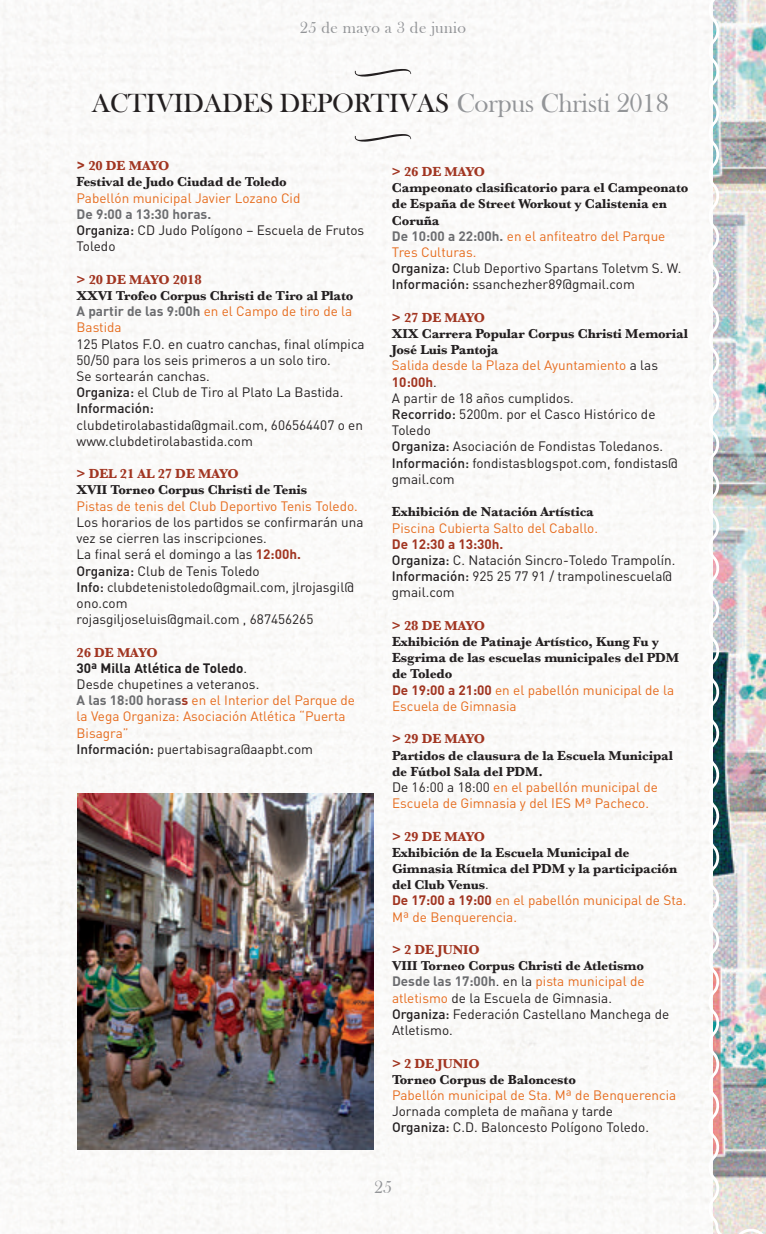
<style>
.page{position:relative;width:766px;height:1234px;background:#fff}
.page>*{position:absolute;margin:0;border:0;box-sizing:border-box;transform-origin:0 0}
.t1{font:27px "Bask Old Face";letter-spacing:-.01em;color:#231f20}
.t2{font:18px "Bask Old Face";color:#939598}
.t3{font:16.5px "Bask Old Face";letter-spacing:.025em;color:#939598}
.t4{font:13.5px/16.2px "DIN";color:#231f20}
.t5{font:700 13.5px/16.2px "Baskerville";letter-spacing:-.01em;color:#231f20}
.t6{font:13.5px/16.2px "DIN";color:#e66c1e}
.t7{font:700 13.5px "Baskerville";letter-spacing:-.01em;color:#a13521}
.s1{color:#939598}
.s2{font-family:"Gotham";color:#a13521}
.s3{color:#a13521}
.s4{font-weight:700;color:#6c6d70}
.s5{font-weight:500}
.s6{font-weight:700;color:#a13521}
.s7{font-weight:700;color:#231f20}
.s8{color:#231f20}
.s9{font-weight:500;color:#231f20}
.s10{color:#e66c1e}
.s11{font-family:"DIN";font-weight:400}
</style>
<div class="page">
<img style="left:0;top:0;width:704px;height:1233px">
<img style="left:77px;top:793px;width:297px;height:356px">
<svg style="left:352px;top:52px;width:61px;height:41px"></svg>
<svg style="left:352px;top:117px;width:61px;height:41px"></svg>
<img style="left:704px;top:0;width:61px;height:1233px">
<p class="t3" style="left:300px;top:18px;width:168px">25 de mayo a 3 de junio</p>
<h1 class="t1" style="left:92px;top:88px;width:578px">ACTIVIDADES DEPORTIVAS <span class="s1">Corpus Christi 2018</span></h1>
<p class="t5" style="left:77px;top:158px;width:212px"><span class="s2">&gt;</span> <span class="s3">20 DE MAYO<br></span>Festival de Judo Ciudad de Toledo</p>
<p class="t6" style="left:77px;top:189px;width:225px">Pabellón municipal Javier Lozano Cid</p>
<p class="t4" style="left:77px;top:205px;width:289px"><span class="s4">De 9:00 a 13:30 horas.<br></span><span class="s5">Organiza:</span> CD Judo Polígono – Escuela de Frutos<br>Toledo</p>
<p class="t7" style="left:77px;top:271px;width:126px">&gt; 20 DE MAYO 2018</p>
<p class="t5" style="left:77px;top:287px;width:278px">XXVI Trofeo Corpus Christi de Tiro al Plato</p>
<p class="t6" style="left:77px;top:303px;width:277px"><span class="s4">A partir de las 9:00h</span> en el Campo de tiro de la<br>Bastida</p>
<p class="t4" style="left:77px;top:335px;width:289px">125 Platos F.O. en cuatro canchas, final olímpica 50/50 para los seis primeros a un solo tiro.<br>Se sortearán canchas.<br><span class="s5">Organiza:</span> el Club de Tiro al Plato La Bastida.<br><span class="s5">Información:</span></p>
<p class="t4" style="left:77px;top:416px;width:288px">clubdetirolabastida@gmail.com, 606564407 o en www.clubdetirolabastida.com</p>
<p class="t7" style="left:77px;top:466px;width:163px">&gt; DEL 21 AL 27 DE MAYO</p>
<p class="t5" style="left:77px;top:482px;width:232px">XVII Torneo Corpus Christi de Tenis</p>
<p class="t6" style="left:77px;top:497px;width:283px">Pistas de tenis del Club Deportivo Tenis Toledo.</p>
<p class="t4" style="left:77px;top:513px;width:288px">Los horarios de los partidos se confirmarán una vez se cierren las inscripciones.<br>La final será el domingo a las <span class="s6">12:00h.<br></span><span class="s5">Organiza:</span> Club de Tenis Toledo<br><span class="s5">Info:</span> clubdetenistoledo@gmail.com, jlrojasgil@ ono.com<br>rojasgiljoseluis@gmail.com , 687456265</p>
<p class="t7" style="left:77px;top:644px;width:82px">26 DE MAYO</p>
<p class="t6" style="left:77px;top:659px;width:280px"><span class="s7">30ª Milla Atlética de Toledo</span><span class="s8">.<br>Desde chupetines a veteranos.<br></span><span class="s4">A las 18:00 horas</span><span class="s6">s</span> en el Interior del Parque de la Vega Organiza: Asociación Atlética “Puerta Bisagra”<br><span class="s9">Información:</span> <span class="s8">puertabisagra@aapbt.com</span></p>
<p class="t7" style="left:392px;top:163px;width:95px">&gt; 26 DE MAYO</p>
<p class="t5" style="left:392px;top:179px;width:298px">Campeonato clasificatorio para el Campeonato de España de Street Workout y Calistenia en<br>Coruña</p>
<p class="t4" style="left:392px;top:227px;width:291px"><span class="s4">De 10:00 a 22:00h.</span> <span class="s10">en el anfiteatro del Parque Tres Culturas.<br></span><span class="s5">Organiza:</span> Club Deportivo Spartans Toletvm S. W.<br><span class="s5">Información:</span> ssanchezher89@gmail.com</p>
<p class="t7" style="left:392px;top:309px;width:95px">&gt; 27 DE MAYO</p>
<p class="t5" style="left:392px;top:325px;width:297px">XIX Carrera Popular Corpus Christi Memorial<br>José Luis Pantoja</p>
<p class="t4" style="left:392px;top:357px;width:287px"><span class="s10">Salida desde la Plaza del Ayuntamiento</span> a las<br><span class="s6">10:00h</span>.<br>A partir de 18 años cumplidos.<br><span class="s5">Recorrido:</span> 5200m. por el Casco Histórico de<br>Toledo<br><span class="s5">Organiza:</span> Asociación de Fondistas Toledanos.<br><span class="s5">Información:</span> fondistasblogspot.com, fondistas@ gmail.com</p>
<p class="t5" style="left:392px;top:503px;width:203px">Exhibición de Natación Artística</p>
<p class="t6" style="left:392px;top:519px;width:207px">Piscina Cubierta Salto del Caballo.</p>
<p class="t4" style="left:392px;top:535px;width:285px"><span class="s6">De 12:30 a 13:30h.<br></span><span class="s5">Organiza:</span> C. Natación Sincro-Toledo Trampolín.<br><span class="s5">Información:</span> 925 25 77 91 / trampolinescuela@ gmail.com</p>
<p class="t7" style="left:392px;top:617px;width:95px">&gt; 28 DE MAYO</p>
<p class="t5" style="left:392px;top:633px;width:289px">Exhibición de Patinaje Artístico, Kung Fu y<br>Esgrima de las escuelas municipales del PDM de Toledo</p>
<p class="t6" style="left:392px;top:681px;width:284px"><span class="s6">De 19:00 a 21:00</span> en el pabellón municipal de la<br>Escuela de Gimnasia</p>
<p class="t7" style="left:392px;top:730px;width:95px">&gt; 29 DE MAYO</p>
<p class="t5" style="left:392px;top:746px;width:282px">Partidos de clausura de la Escuela Municipal de Fútbol Sala del PDM.</p>
<p class="t6" style="left:392px;top:778px;width:267px"><span class="s8">De 16:00 a 18:00</span> en el pabellón municipal de<br>Escuela de Gimnasia y del IES Mª Pacheco.</p>
<p class="t7" style="left:392px;top:828px;width:95px">&gt; 29 DE MAYO</p>
<p class="t5" style="left:392px;top:844px;width:286px">Exhibición de la Escuela Municipal de<br>Gimnasia Rítmica del PDM y la participación del Club Venus<span class="s11">.</span></p>
<p class="t6" style="left:392px;top:892px;width:296px"><span class="s6">De 17:00 a 19:00</span> en el pabellón municipal de Sta.<br>Mª de Benquerencia.</p>
<p class="t7" style="left:392px;top:941px;width:89px">&gt; 2 DE JUNIO</p>
<p class="t5" style="left:392px;top:957px;width:253px">VIII Torneo Corpus Christi de Atletismo</p>
<p class="t4" style="left:392px;top:973px;width:278px"><span class="s4">Desde las 17:00h</span>. en la <span class="s10">pista municipal de atletismo</span> de la Escuela de Gimnasia.<br><span class="s5">Organiza:</span> Federación Castellano Manchega de Atletismo.</p>
<p class="t7" style="left:392px;top:1054px;width:89px">&gt; 2 DE JUNIO</p>
<p class="t5" style="left:392px;top:1070px;width:185px">Torneo Corpus de Baloncesto</p>
<p class="t6" style="left:392px;top:1086px;width:285px">Pabellón municipal de Sta. Mª de Benquerencia</p>
<p class="t4" style="left:392px;top:1102px;width:258px">Jornada completa de mañana y tarde<br><span class="s5">Organiza:</span> C.D. Baloncesto Polígono Toledo.</p>
<h2 class="t2" style="left:374px;top:1176px;width:19px">25</h2>
</div>
